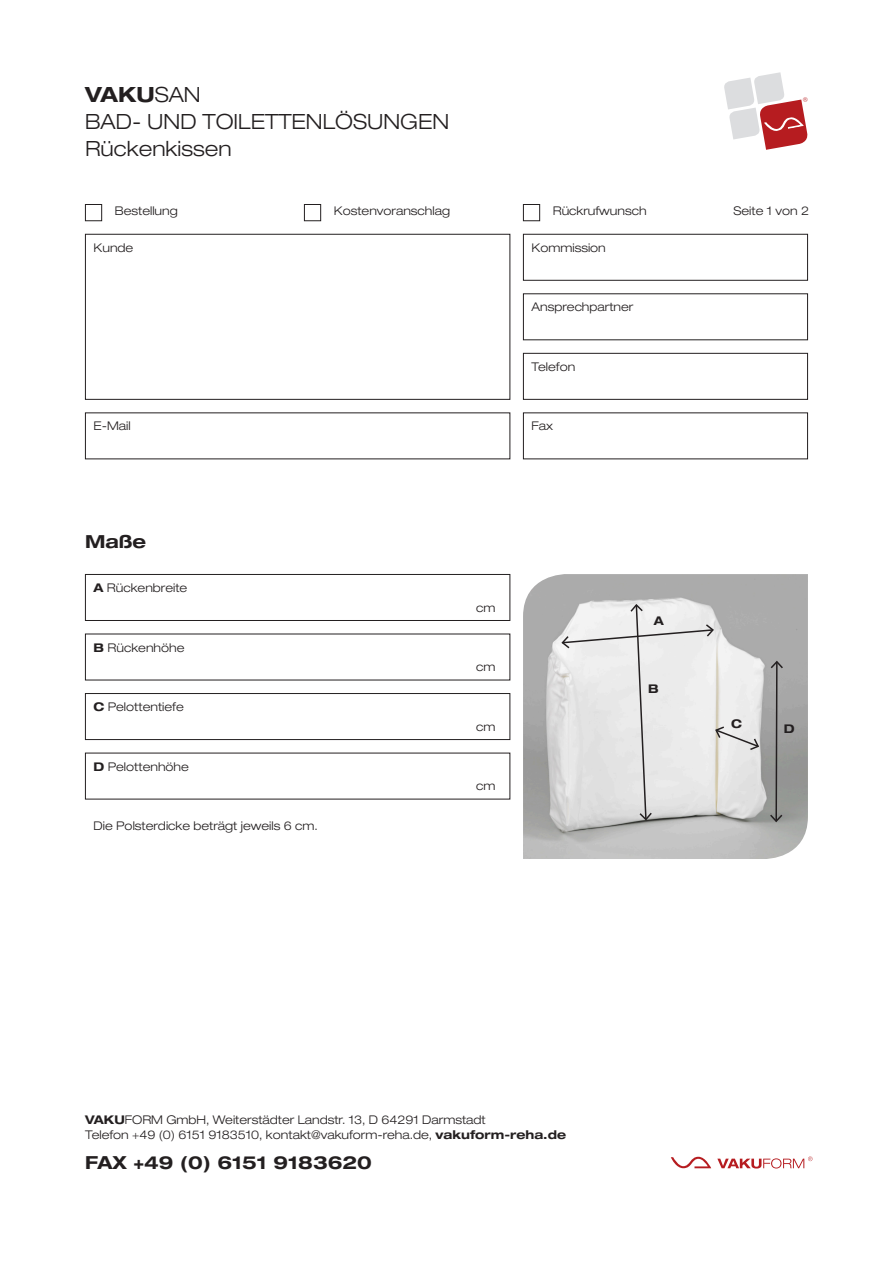
<style>
.page{position:relative;width:893px;height:1263px;background:#fff}
.page>*{position:absolute;margin:0;border:0;box-sizing:border-box;transform-origin:0 0}
.t1{font:300 expanded 21px/27px "Helvetica Neue";color:#231f20}
.t2{font:700 expanded 21px "Helvetica Neue";color:#231f20}
.t3{font:700 expanded 18px "Helvetica Neue";color:#231f20}
.t4{font:300 expanded 12px/15px "Helvetica Neue";color:#231f20}
.t5{font:700 expanded 12px "Helvetica Neue";color:#231f20}
.s1{font-weight:300}
.s2{font-weight:700}
</style>
<div class="page">
<div style="left:85px;top:234px;width:425px;height:166px;border:1px solid #231f20"></div>
<div style="left:523px;top:234px;width:285px;height:47px;border:1px solid #231f20"></div>
<div style="left:523px;top:353px;width:285px;height:47px;border:1px solid #231f20"></div>
<div style="left:85px;top:574px;width:425px;height:47px;border:1px solid #231f20"></div>
<div style="left:85px;top:693px;width:425px;height:47px;border:1px solid #231f20"></div>
<svg style="left:671px;top:1157px;width:40px;height:11px"></svg>
<svg style="left:717px;top:1156px;width:95px;height:12px"></svg>
<div style="left:85px;top:204px;width:17px;height:17px;border:1px solid #231f20"></div>
<div style="left:304px;top:204px;width:17px;height:17px;border:1px solid #231f20"></div>
<div style="left:523px;top:204px;width:17px;height:17px;border:1px solid #231f20"></div>
<img style="left:523px;top:574px;width:285px;height:285px">
<svg style="left:560px;top:603px;width:200px;height:219px"></svg>
<svg style="left:768px;top:660px;width:16px;height:163px;background:#90908f"></svg>
<svg style="left:724px;top:72px;width:84px;height:78px"></svg>
<h1 class="t2" style="left:85px;top:81px;width:117px">VAKU<span class="s1">SAN</span></h1>
<h1 class="t1" style="left:85px;top:107px;width:366px">BAD- UND TOILETTENLÖSUNGEN<br>Rückenkissen</h1>
<p class="t4" style="left:115px;top:203px;width:64px">Bestellung</p>
<p class="t4" style="left:334px;top:203px;width:118px">Kostenvoranschlag</p>
<p class="t4" style="left:553px;top:203px;width:95px">Rückrufwunsch</p>
<p class="t4" style="left:733px;top:203px;width:77px">Seite 1 von 2</p>
<p class="t4" style="left:94px;top:240px;width:41px">Kunde</p>
<p class="t4" style="left:94px;top:418px;width:39px">E-Mail</p>
<h2 class="t3" style="left:85px;top:530px;width:62px">Maße</h2>
<p class="t4" style="left:94px;top:580px;width:95px"><span class="s2">A</span> Rückenbreite</p>
<p class="t4" style="left:94px;top:640px;width:92px"><span class="s2">B</span> Rückenhöhe</p>
<p class="t4" style="left:94px;top:699px;width:92px"><span class="s2">C</span> Pelottentiefe</p>
<p class="t4" style="left:94px;top:759px;width:97px"><span class="s2">D</span> Pelottenhöhe</p>
<p class="t4" style="left:94px;top:818px;width:226px">Die Polsterdicke beträgt jeweils 6 cm.</p>
<p class="t4" style="left:531px;top:240px;width:76px">Kommission</p>
<p class="t4" style="left:531px;top:299px;width:103px">Ansprechpartner</p>
<p class="t4" style="left:531px;top:359px;width:45px">Telefon</p>
<p class="t4" style="left:531px;top:418px;width:23px">Fax</p>
<p class="t4" style="left:476px;top:600px;width:21px">cm</p>
<p class="t4" style="left:476px;top:659px;width:21px">cm</p>
<p class="t4" style="left:476px;top:719px;width:21px">cm</p>
<p class="t4" style="left:476px;top:778px;width:21px">cm</p>
<p class="t5" style="left:654px;top:613px;width:12px">A</p>
<p class="t5" style="left:648px;top:681px;width:12px">B</p>
<p class="t5" style="left:731px;top:716px;width:12px">C</p>
<p class="t5" style="left:784px;top:721px;width:12px">D</p>
<p class="t4" style="left:85px;top:1112px;width:483px"><span class="s2">VAKU</span>FORM GmbH, Weiterstädter Landstr. 13, D 64291 Darmstadt<br>Telefon +49 (0) 6151 9183510, kontakt@vakuform-reha.de, <span class="s2">vakuform-reha.de</span></p>
<h2 class="t3" style="left:85px;top:1151px;width:288px">FAX +49 (0) 6151 9183620</h2>
</div>
